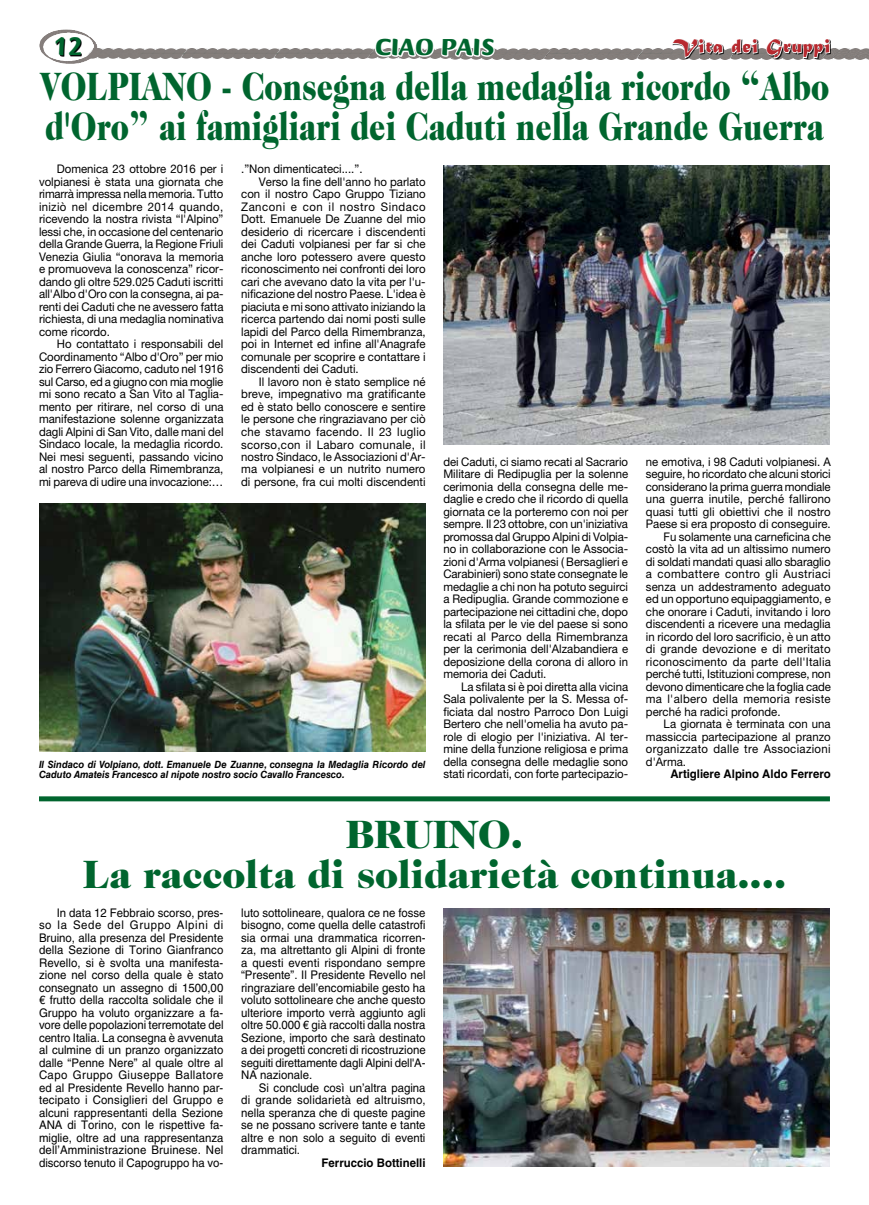
<style>
.page{position:relative;width:869px;height:1205px;background:#fff}
.page>*{position:absolute;margin:0;border:0;box-sizing:border-box;transform-origin:0 0}
.t1{font:900 40px/40px "Caslon 224 Std";color:#00652e;scale:.79 1}
.t2{font:900 40px/40px "Caslon 224 Std";color:#00652e;text-align:center}
.t3{font:700 27.5px "Briem Script Std";color:#00652e}
.t4{font:900 25px "Briem Script Std";color:#00652e}
.t5{font:20px "Matura MT Script Capitals";letter-spacing:.05em;color:#b8292f}
.t6{font:11.88px/12.5px "Helvetica Neue LT Std";color:#000;text-align:justify;scale:.96 1}
.t7{font:11.88px/12.5px "Helvetica LT Std";color:#000;text-align:justify;scale:.96 1}
.t8{font:11.88px "Helvetica Neue LT Std";letter-spacing:.025em;color:#000;scale:.96 1}
.t9{font:700 11.88px "Helvetica LT Std";color:#000;scale:.96 1}
.t10{font:11.88px "Helvetica Neue LT Std";letter-spacing:.02em;color:#000;scale:.96 1}
.t11{font:11.88px "Helvetica Neue LT Std";letter-spacing:.035em;color:#000;scale:.96 1}
.t12{font:11.88px "Helvetica Neue LT Std";letter-spacing:.045em;color:#000;scale:.96 1}
.t13{font:italic 700 10px/10.2px "Helvetica LT Std";color:#000;scale:.95 1}
</style>
<div class="page">
<img style="left:643px;top:49px;width:27px;height:10px">
<img style="left:550px;top:49px;width:93px;height:10px">
<img style="left:496px;top:49px;width:54px;height:10px">
<img style="left:281px;top:49px;width:92px;height:10px">
<img style="left:187px;top:49px;width:94px;height:10px">
<img style="left:97px;top:49px;width:90px;height:10px">
<img style="left:830px;top:49px;width:38px;height:10px">
<div style="left:672px;top:40px;width:158px;height:19px;background:#000;opacity:.85"></div>
<svg style="left:670px;top:39px;width:53px;height:20px"></svg>
<svg style="left:730px;top:39px;width:28px;height:16px"></svg>
<svg style="left:765px;top:39px;width:65px;height:21px"></svg>
<svg style="left:39px;top:30px;width:58px;height:34px"></svg>
<svg style="left:56px;top:38px;width:26px;height:18px"></svg>
<div style="left:39px;top:796px;width:790px;height:5px;background:#00652e"></div>
<img style="left:39px;top:503px;width:386px;height:249px">
<img style="left:443px;top:165px;width:386px;height:280px">
<img style="left:443px;top:908px;width:386px;height:258px">
<svg style="left:373px;top:48px;width:123px;height:11px"></svg>
<h2 class="t3" style="left:53px;top:31px;width:31px">12</h2>
<h3 class="t5" style="left:672px;top:34px;width:159px">Vita dei Gruppi</h3>
<h1 class="t1" style="left:40px;top:66px;width:1000px">VOLPIANO - Consegna della medaglia ricordo “Albo d'Oro” ai famigliari dei Caduti nella Grande Guerra</h1>
<h3 class="t4" style="left:375px;top:33px;width:121px">CIAO PAIS</h3>
<p class="t6" style="left:39px;top:163px;width:194px;text-indent:18px">Domenica 23 ottobre 2016 per i volpianesi è stata una giornata che rimarrà impressa nella memoria. Tutto iniziò nel dicembre 2014 quando, ricevendo la nostra rivista “l'Alpino” lessi che, in occasione del centenario della Grande Guerra, la Regione Friuli Venezia Giulia “onorava la memoria e promuoveva la conoscenza” ricor&shy;dando gli oltre 529.025 Caduti iscritti all'Albo d'Oro con la consegna, ai pa&shy;renti dei Caduti che ne avessero fatta richiesta, di una medaglia nominativa come ricordo.</p>
<p class="t6" style="left:39px;top:338px;width:194px;text-indent:18px">Ho contattato i responsabili del Coordinamento “Albo d'Oro” per mio zio Ferrero Giacomo, caduto nel 1916 sul Carso, ed a giugno con mia moglie mi sono recato a San Vito al Taglia&shy;mento per ritirare, nel corso di una manifestazione solenne organizzata dagli Alpini di San Vito, dalle mani del Sindaco locale, la medaglia ricordo.<br>Nei mesi seguenti, passando vicino al nostro Parco della Rimembranza, mi pareva di udire una invocazione:…</p>
<p class="t6" style="left:241px;top:163px;width:128px">.”Non dimenticateci....”.</p>
<p class="t6" style="left:259px;top:175px;width:175px">Verso la fine dell'anno ho parlato</p>
<p class="t6" style="left:241px;top:188px;width:194px">con il nostro Capo Gruppo Tiziano</p>
<p class="t12" style="left:241px;top:200px;width:193px">Zanconi e con il nostro Sindaco</p>
<p class="t6" style="left:241px;top:213px;width:193px">Dott. Emanuele De Zuanne del mio</p>
<p class="t6" style="left:241px;top:225px;width:194px">desiderio di ricercare i discendenti</p>
<p class="t6" style="left:241px;top:238px;width:193px">dei Caduti volpianesi per far si che</p>
<p class="t6" style="left:241px;top:250px;width:194px">anche loro potessero avere questo</p>
<p class="t6" style="left:241px;top:263px;width:193px">riconoscimento nei confronti dei loro</p>
<p class="t6" style="left:241px;top:275px;width:193px">cari che avevano dato la vita per l'u-</p>
<p class="t6" style="left:241px;top:288px;width:194px">nificazione del nostro Paese. L'idea è</p>
<p class="t6" style="left:241px;top:300px;width:193px">piaciuta e mi sono attivato iniziando la</p>
<p class="t6" style="left:241px;top:313px;width:193px">ricerca partendo dai nomi posti sulle</p>
<p class="t6" style="left:241px;top:325px;width:193px">lapidi del Parco della Rimembranza,</p>
<p class="t6" style="left:241px;top:338px;width:193px">poi in Internet ed infine all'Anagrafe</p>
<p class="t6" style="left:241px;top:350px;width:193px">comunale per scoprire e contattare i</p>
<p class="t6" style="left:241px;top:363px;width:124px">discendenti dei Caduti.</p>
<p class="t6" style="left:259px;top:375px;width:175px">Il lavoro non è stato semplice né</p>
<p class="t6" style="left:241px;top:388px;width:194px">breve, impegnativo ma gratificante</p>
<p class="t6" style="left:241px;top:400px;width:193px">ed è stato bello conoscere e sentire</p>
<p class="t6" style="left:241px;top:413px;width:193px">le persone che ringraziavano per ciò</p>
<p class="t8" style="left:241px;top:425px;width:194px">che stavamo facendo. Il 23 luglio</p>
<p class="t8" style="left:241px;top:437px;width:193px">scorso,con il Labaro comunale, il</p>
<p class="t6" style="left:241px;top:450px;width:193px">nostro Sindaco, le Associazioni d'Ar-</p>
<p class="t6" style="left:241px;top:463px;width:193px">ma volpianesi e un nutrito numero</p>
<p class="t6" style="left:241px;top:475px;width:193px">di persone, fra cui molti discendenti</p>
<p class="t13" style="left:39px;top:759px;width:408px">Il Sindaco di Volpiano, dott. Emanuele De Zuanne, consegna la Medaglia Ricordo del<br>Caduto Amateis Francesco al nipote nostro socio Cavallo Francesco.</p>
<p class="t6" style="left:443px;top:455px;width:194px">dei Caduti, ci siamo recati al Sacrario Militare di Redipuglia per la solenne cerimonia della consegna delle me&shy;daglie e credo che il ricordo di quella giornata ce la porteremo con noi per sempre. Il 23 ottobre, con un'iniziativa promossa dal Gruppo Alpini di Volpia&shy;no in collaborazione con le Associa&shy;zioni d'Arma volpianesi ( Bersaglieri e Carabinieri) sono state consegnate le medaglie a chi non ha potuto seguirci a Redipuglia. Grande commozione e partecipazione nei cittadini che, dopo la sfilata per le vie del paese si sono recati al Parco della Rimembranza per la cerimonia dell'Alzabandiera e deposizione della corona di alloro in memoria dei Caduti.</p>
<p class="t6" style="left:443px;top:680px;width:194px;text-indent:18px">La sfilata si è poi diretta alla vicina Sala polivalente per la S. Messa of&shy;ficiata dal nostro Parroco Don Luigi Bertero che nell'omelia ha avuto pa&shy;role di elogio per l'iniziativa. Al ter&shy;mine della funzione religiosa e prima della consegna delle medaglie sono stati ricordati, con forte partecipazio-</p>
<p class="t6" style="left:645px;top:455px;width:194px">ne emotiva, i 98 Caduti volpianesi. A</p>
<p class="t6" style="left:645px;top:467px;width:194px">seguire, ho ricordato che alcuni storici</p>
<p class="t6" style="left:645px;top:480px;width:194px">considerano la prima guerra mondiale</p>
<p class="t6" style="left:645px;top:492px;width:194px">una guerra inutile, perché fallirono</p>
<p class="t6" style="left:645px;top:505px;width:194px">quasi tutti gli obiettivi che il nostro</p>
<p class="t6" style="left:645px;top:517px;width:194px">Paese si era proposto di conseguire.</p>
<p class="t6" style="left:663px;top:530px;width:175px">Fu solamente una carneficina che</p>
<p class="t6" style="left:645px;top:542px;width:194px">costò la vita ad un altissimo numero</p>
<p class="t6" style="left:645px;top:555px;width:194px">di soldati mandati quasi allo sbaraglio</p>
<p class="t11" style="left:645px;top:567px;width:194px">a combattere contro gli Austriaci</p>
<p class="t6" style="left:645px;top:580px;width:194px">senza un addestramento adeguato</p>
<p class="t6" style="left:645px;top:592px;width:194px">ed un opportuno equipaggiamento, e</p>
<p class="t6" style="left:645px;top:605px;width:194px">che onorare i Caduti, invitando i loro</p>
<p class="t6" style="left:645px;top:617px;width:194px">discendenti a ricevere una medaglia</p>
<p class="t6" style="left:645px;top:630px;width:194px">in ricordo del loro sacrificio, è un atto</p>
<p class="t6" style="left:645px;top:642px;width:194px">di grande devozione e di meritato</p>
<p class="t10" style="left:645px;top:654px;width:194px">riconoscimento da parte dell'Italia</p>
<p class="t6" style="left:645px;top:668px;width:194px">perché tutti, Istituzioni comprese, non</p>
<p class="t6" style="left:645px;top:680px;width:194px">devono dimenticare che la foglia cade</p>
<p class="t8" style="left:645px;top:692px;width:194px">ma l'albero della memoria resiste</p>
<p class="t6" style="left:645px;top:705px;width:142px">perché ha radici profonde.</p>
<p class="t6" style="left:663px;top:718px;width:175px">La giornata è terminata con una</p>
<p class="t6" style="left:645px;top:730px;width:194px">massiccia partecipazione al pranzo</p>
<p class="t8" style="left:645px;top:742px;width:194px">organizzato dalle tre Associazioni</p>
<p class="t6" style="left:645px;top:755px;width:43px">d'Arma.</p>
<p class="t9" style="left:670px;top:767px;width:168px">Artigliere Alpino Aldo Ferrero</p>
<h1 class="t2" style="left:83px;top:813px;width:704px">BRUINO.<br>La raccolta di solidarietà continua....</h1>
<p class="t7" style="left:39px;top:906px;width:194px;text-indent:18px">In data 12 Febbraio scorso, pres&shy;so la Sede del Gruppo Alpini di Bruino, alla presenza del Presidente della Sezione di Torino Gianfranco Revello, si è svolta una manifesta&shy;zione nel corso della quale è stato consegnato un assegno di 1500,00 € frutto della raccolta solidale che il Gruppo ha voluto organizzare a fa&shy;vore delle popolazioni terremotate del centro Italia. La consegna è avvenuta al culmine di un pranzo organizzato dalle “Penne Nere” al quale oltre al Capo Gruppo Giuseppe Ballatore ed al Presidente Revello hanno par&shy;tecipato i Consiglieri del Gruppo e alcuni rappresentanti della Sezione ANA di Torino, con le rispettive fa&shy;miglie, oltre ad una rappresentanza dell’Amministrazione Bruinese. Nel discorso tenuto il Capogruppo ha vo-</p>
<p class="t7" style="left:241px;top:906px;width:194px">luto sottolineare, qualora ce ne fosse bisogno, come quella delle catastrofi sia ormai una drammatica ricorren&shy;za, ma altrettanto gli Alpini di fronte a questi eventi rispondano sempre “Presente”. Il Presidente Revello nel ringraziare dell’encomiabile gesto ha voluto sottolineare che anche questo ulteriore importo verrà aggiunto agli oltre 50.000 € già raccolti dalla nostra Sezione, importo che sarà destinato a dei progetti concreti di ricostruzione seguiti direttamente dagli Alpini dell'A-NA nazionale.</p>
<p class="t7" style="left:241px;top:1081px;width:194px;text-indent:18px">Si conclude così un’altra pagina di grande solidarietà ed altruismo, nella speranza che di queste pagine se ne possano scrivere tante e tante altre e non solo a seguito di eventi drammatici.</p>
<p class="t9" style="left:321px;top:1155px;width:110px">Ferruccio Bottinelli</p>
</div>
